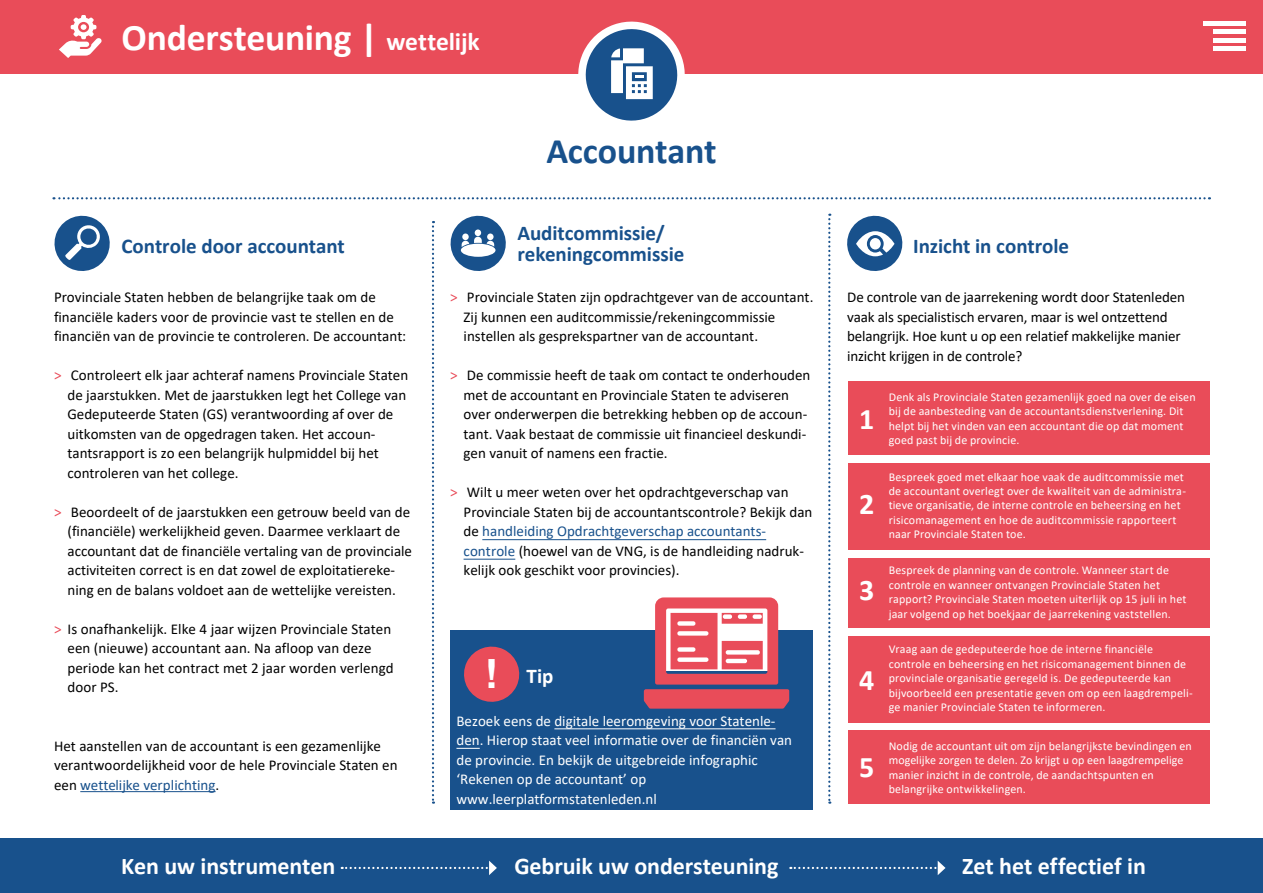
<style>
.page{position:relative;width:1263px;height:893px;background:#fff}
.page>*{position:absolute;margin:0;border:0;box-sizing:border-box;transform-origin:0 0}
.t1{font:700 40.35px "Helvetica";color:#fff}
.t2{font:700 37.5px "Calibri";letter-spacing:-.005em;color:#fff}
.t3{font:700 36px "Calibri";letter-spacing:-.01em;color:#18518c}
.bodytekst{font:700 30px "Calibri";color:#fff}
.t4{font:700 24px "Calibri";letter-spacing:-.005em;color:#fff}
.kopje{font:700 21px "Calibri";color:#18518c}
.kopje-2{font:700 21px "Calibri";color:#fff}
.bodytekst-2{font:15px/19.5px "Calibri";color:#000}
.bodytekst-3{font:15px/19.5px "Calibri";color:#fff}
.bodytekst-4{font:12px/14.4px "Calibri";letter-spacing:.01em;color:#fff}
.s1{font-size:25.5px}
.s2{color:#e94c59}
.s3{color:#18518c}
.s4{font-style:inherit}
</style>
<div class="page">
<div style="left:0;top:0;width:1263px;height:73px;background:#e94c59"></div>
<svg style="left:59px;top:15px;width:43px;height:43px"></svg>
<hr style="left:1203px;top:21px;width:42px;height:4px;background:#fff">
<div style="left:1213px;top:29px;width:32px;height:5px;background:#fff"></div>
<hr style="left:1213px;top:38px;width:32px;height:4px;background:#fff">
<hr style="left:1213px;top:47px;width:32px;height:4px;background:#fff">
<div style="left:0;top:839px;width:1263px;height:54px;background:#18518c"></div>
<svg style="left:342px;top:861px;width:155px;height:14px"></svg>
<svg style="left:790px;top:861px;width:155px;height:14px"></svg>
<svg style="left:432px;top:221px;width:2px;height:583px"></svg>
<svg style="left:828px;top:214px;width:2px;height:590px"></svg>
<hr style="left:80px;top:791px;width:136px;height:1px;background:#18518c">
<svg style="left:53px;top:197px;width:1157px;height:2px"></svg>
<div style="left:450px;top:630px;width:363px;height:179px;background:#18518c"></div>
<svg style="left:464px;top:646px;width:56px;height:56px"></svg>
<svg style="left:571px;top:21px;width:121px;height:100px"></svg>
<svg style="left:54px;top:215px;width:56px;height:56px"></svg>
<svg style="left:450px;top:215px;width:56px;height:56px"></svg>
<div style="left:461px;top:244px;width:34px;height:13px;background:#fff;border-radius:50%"></div>
<svg style="left:644px;top:597px;width:145px;height:112px"></svg>
<svg style="left:847px;top:215px;width:56px;height:56px"></svg>
<div style="left:870px;top:238px;width:11px;height:11px;background:#fff;border-radius:50%"></div>
<div style="left:848px;top:382px;width:361px;height:73px;background:#e94c59"></div>
<div style="left:848px;top:463px;width:361px;height:87px;background:#e94c59"></div>
<div style="left:848px;top:558px;width:361px;height:69px;background:#e94c59"></div>
<div style="left:848px;top:636px;width:361px;height:86px;background:#e94c59"></div>
<div style="left:848px;top:730px;width:361px;height:74px;background:#e94c59"></div>
<hr style="left:482px;top:539px;width:284px;height:1px;background:#18518c">
<hr style="left:464px;top:559px;width:51px;height:1px;background:#18518c">
<hr style="left:554px;top:728px;width:221px;height:1px;background:#fff">
<svg style="left:456px;top:748px;width:24px;height:1px"></svg>
<p class="t2" style="left:121px;top:13px;width:360px">Ondersteuning | <span class="s1">wettelijk</span></p>
<p class="kopje" style="left:121px;top:233px;width:225px">Controle door accountant</p>
<p class="t3" style="left:546px;top:128px;width:172px">Accountant</p>
<p class="kopje" style="left:517px;top:220px;width:149px">Auditcommissie/</p>
<p class="kopje" style="left:517px;top:241px;width:168px">rekeningcommissie</p>
<p class="bodytekst-2" style="left:54px;top:287px;width:354px">Provinciale Staten hebben de belangrijke taak om de financiële kaders voor de provincie vast te stellen en de financiën van de provincie te controleren. De accountant:</p>
<p class="bodytekst-2" style="left:67px;top:365px;width:342px;text-indent:-13px"><span class="s2">&gt;</span> Controleert elk jaar achteraf namens Provinciale Staten de jaarstukken. Met de jaarstukken legt het College van Gedeputeerde Staten (GS) verantwoording af over de uitkomsten van de opgedragen taken. Het accoun&shy;tantsrapport is zo een belangrijk hulpmiddel bij het controleren van het college.</p>
<p class="bodytekst-2" style="left:68px;top:502px;width:346px;text-indent:-14px"><span class="s2">&gt;</span> Beoordeelt of de jaarstukken een getrouw beeld van de (financiële) werkelijkheid geven. Daarmee verklaart de accountant dat de financiële vertaling van de provinciale activiteiten correct is en dat zowel de exploitatiereke&shy;ning en de balans voldoet aan de wettelijke vereisten.</p>
<p class="bodytekst-2" style="left:67px;top:619px;width:328px;text-indent:-13px"><span class="s2">&gt;</span> Is onafhankelijk. Elke 4 jaar wijzen Provinciale Staten een (nieuwe) accountant aan. Na afloop van deze periode kan het contract met 2 jaar worden verlengd door PS.</p>
<p class="bodytekst-2" style="left:54px;top:736px;width:345px">Het aanstellen van de accountant is een gezamenlijke verantwoordelijkheid voor de hele Provinciale Staten en een <span class="s3">wettelijke verplichting</span>.</p>
<p class="bodytekst-2" style="left:464px;top:287px;width:351px;text-indent:-14px"><span class="s2">&gt;</span> Provinciale Staten zijn opdrachtgever van de accountant.<br>Zij kunnen een auditcommissie/rekeningcommissie instellen als gesprekspartner van de accountant.</p>
<p class="bodytekst-2" style="left:464px;top:365px;width:348px;text-indent:-14px"><span class="s2">&gt;</span> De commissie heeft de taak om contact te onderhouden met de accountant en Provinciale Staten te adviseren over onderwerpen die betrekking hebben op de accoun&shy;tant. Vaak bestaat de commissie uit financieel deskundi&shy;gen vanuit of namens een fractie.</p>
<p class="bodytekst-2" style="left:464px;top:482px;width:350px;text-indent:-14px"><span class="s2">&gt;</span> Wilt u meer weten over het opdrachtgeverschap van Provinciale Staten bij de accountantscontrole? Bekijk dan de <span class="s3">handleiding Opdrachtgeverschap accountants&shy;controle</span> (hoewel van de VNG, is de handleiding nadruk&shy;kelijk ook geschikt voor provincies).</p>
<p class="t1" style="left:484px;top:650px;width:15px">!</p>
<p class="kopje-2" style="left:526px;top:662px;width:28px">Tip</p>
<p class="bodytekst-3" style="left:456px;top:710px;width:337px">Bezoek eens de digitale leeromgeving voor Statenle&shy;den. Hierop staat veel informatie over de financiën van de provincie. En bekijk de uitgebreide infographic ‘Rekenen op de accountant’ op www.leerplatformstatenleden.nl</p>
<p class="kopje" style="left:913px;top:233px;width:157px">Inzicht in controle</p>
<p class="bodytekst-2" style="left:847px;top:287px;width:339px">De controle van de jaarrekening wordt door Statenleden vaak als specialistisch ervaren, maar is wel ontzettend belangrijk. Hoe kunt u op een relatief makkelijke manier inzicht krijgen in de controle?</p>
<p class="bodytekst" style="left:859px;top:400px;width:17px">1</p>
<p class="bodytekst" style="left:859px;top:485px;width:17px">2</p>
<p class="bodytekst" style="left:859px;top:571px;width:17px">3</p>
<p class="bodytekst" style="left:859px;top:661px;width:17px">4</p>
<p class="bodytekst" style="left:859px;top:748px;width:17px">5</p>
<p class="bodytekst-4" style="left:889px;top:389px;width:308px">Denk als Provinciale Staten gezamenlijk goed na over de eisen bij de aanbesteding van de accountantsdienstverlening. Dit helpt bij het vinden van een accountant die op dat moment goed past bij de provincie.</p>
<p class="bodytekst-4" style="left:889px;top:469px;width:299px">Bespreek goed met elkaar hoe vaak de auditcommissie met de accountant overlegt over de kwaliteit van de administra&shy;tieve organisatie, de interne controle en beheersing en het risicomanagement en hoe de auditcommissie rapporteert naar Provinciale Staten toe.</p>
<p class="bodytekst-4" style="left:889px;top:563px;width:299px">Bespreek de planning van de controle. Wanneer start de controle en wanneer ontvangen Provinciale Staten het rapport? Provinciale Staten moeten uiterlijk op 15 juli in het jaar volgend op het boekjaar de jaarrekening vaststellen.</p>
<p class="bodytekst-4" style="left:889px;top:642px;width:305px">Vraag aan de gedeputeerde hoe de interne financiële controle en beheersing en het risicomanagement binnen de provinciale organisatie geregeld is. De gedeputeerde kan bijvoorbeeld een presentatie geven om op een laagdrempeli&shy;ge manier Provinciale Staten te informeren.</p>
<p class="bodytekst-4" style="left:889px;top:738px;width:304px">Nodig de accountant uit om zijn belangrijkste bevindingen en mogelijke zorgen te delen. Zo krijgt u op een laagdrempelige manier inzicht in de controle, de aandachtspunten en belangrijke ontwikkelingen.</p>
<p class="t4" style="left:121px;top:850px;width:216px">Ken <span class="s4">uw</span> instrumenten</p>
<p class="t4" style="left:514px;top:850px;width:266px">Gebruik <span class="s4">uw</span> ondersteuning</p>
<p class="t4" style="left:962px;top:850px;width:185px">Zet het effectief in</p>
</div>
